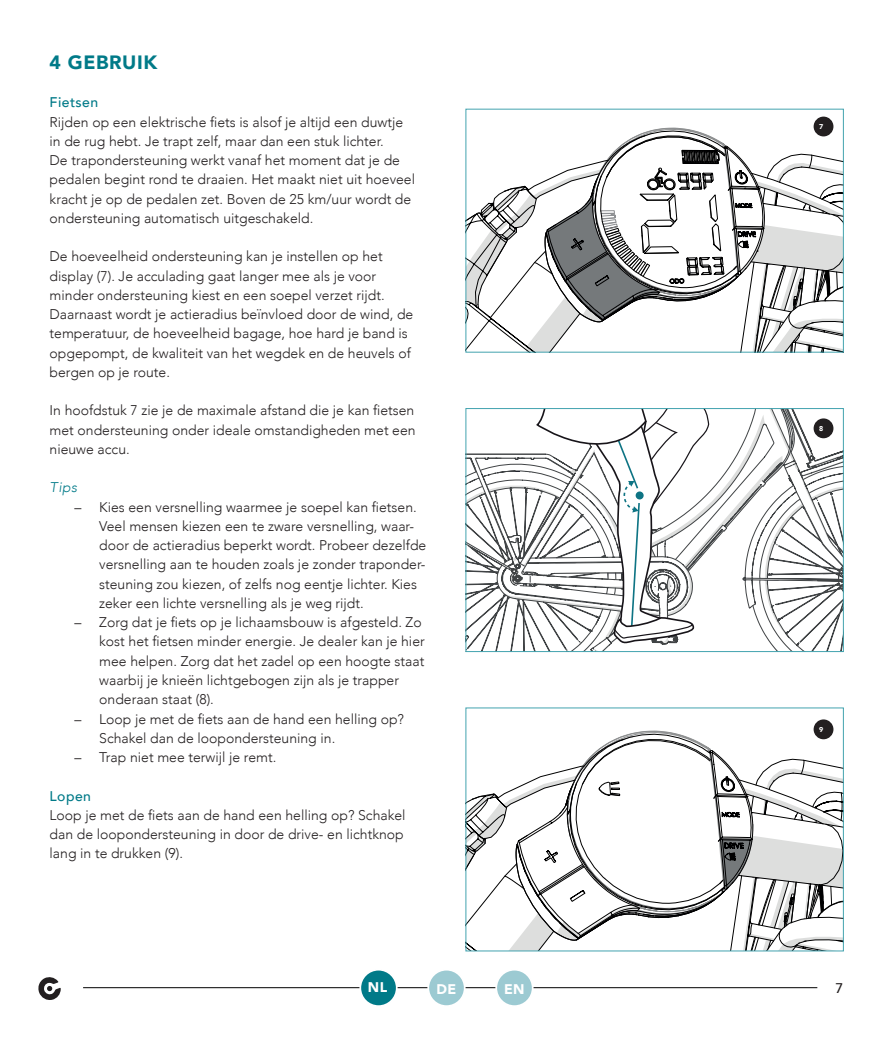
<style>
.page{position:relative;width:893px;height:1037px;background:#fff}
.page>*{position:absolute;margin:0;border:0;box-sizing:border-box;transform-origin:0 0}
.t1{font:900 19.25px "Avenir";letter-spacing:.03em;color:#007a88}
.t2{font:300 14px/19.2px "Avenir";color:#231f20}
.t3{font:500 14px "Avenir";letter-spacing:.03em;color:#007a88}
.t4{font:900 14px "Avenir";color:#fff}
.t5{font:italic 300 14px "Avenir";color:#007a88}
.t6{font:500 14px "Avenir";color:#231f20}
.t7{font:900 7px "Avenir";color:#fff}
</style>
<div class="page">
<hr style="left:83px;top:987px;width:734px;height:1px;background:#000">
<svg style="left:38px;top:977px;width:23px;height:23px"></svg>
<div style="left:360px;top:969px;width:37px;height:37px;background:#007a88;border-radius:50%"></div>
<div style="left:359px;top:969px;width:39px;height:38px;border:2px solid #fff;border-radius:50%"></div>
<div style="left:428px;top:969px;width:37px;height:37px;background:#9ccad2;border-radius:50%"></div>
<div style="left:427px;top:969px;width:39px;height:38px;border:2px solid #fff;border-radius:50%"></div>
<div style="left:496px;top:969px;width:37px;height:37px;background:#9ccad2;border-radius:50%"></div>
<div style="left:495px;top:969px;width:39px;height:38px;border:2px solid #fff;border-radius:50%"></div>
<svg style="left:466px;top:108px;width:377px;height:243px"></svg>
<svg style="left:467px;top:410px;width:375px;height:240px"></svg>
<div style="left:465px;top:408px;width:379px;height:244px;border:1px solid #43a3af"></div>
<svg style="left:467px;top:729px;width:375px;height:220px"></svg>
<div style="left:814px;top:117px;width:19px;height:19px;background:#231f20;border-radius:50%"></div>
<div style="left:814px;top:418px;width:19px;height:20px;background:#231f20;border-radius:50%"></div>
<div style="left:814px;top:719px;width:19px;height:20px;background:#231f20;border-radius:50%"></div>
<h1 class="t1" style="left:50px;top:46px;width:109px">4 GEBRUIK</h1>
<p class="t3" style="left:50px;top:90px;width:50px">Fietsen</p>
<p class="t2" style="left:50px;top:112px;width:367px">Rijden op een elektrische fiets is alsof je altijd een duwtje in de rug hebt. Je trapt zelf, maar dan een stuk lichter.<br>De trapondersteuning werkt vanaf het moment dat je de pedalen begint rond te draaien. Het maakt niet uit hoeveel kracht je op de pedalen zet. Boven de 25 km/uur wordt de ondersteuning automatisch uitgeschakeld.</p>
<p class="t2" style="left:50px;top:247px;width:365px">De hoeveelheid ondersteuning kan je instellen op het display (7). Je acculading gaat langer mee als je voor minder ondersteuning kiest en een soepel verzet rijdt.<br>Daarnaast wordt je actieradius beïnvloed door de wind, de temperatuur, de hoeveelheid bagage, hoe hard je band is opgepompt, de kwaliteit van het wegdek en de heuvels of bergen op je route.</p>
<p class="t2" style="left:50px;top:401px;width:368px;text-align:justify">In hoofdstuk 7 zie je de maximale afstand die je kan fietsen met ondersteuning onder ideale omstandigheden met een nieuwe accu.</p>
<p class="t5" style="left:50px;top:479px;width:29px">Tips</p>
<p class="t2" style="left:99px;top:497px;width:329px;text-indent:-25px">– Kies een versnelling waarmee je soepel kan fietsen.<br>Veel mensen kiezen een te zware versnelling, waar&shy;door de actieradius beperkt wordt. Probeer dezelfde versnelling aan te houden zoals je zonder traponder&shy;steuning zou kiezen, of zelfs nog eentje lichter. Kies zeker een lichte versnelling als je weg rijdt.</p>
<p class="t2" style="left:99px;top:613px;width:327px;text-indent:-25px">– Zorg dat je fiets op je lichaamsbouw is afgesteld. Zo kost het fietsen minder energie. Je dealer kan je hier mee helpen. Zorg dat het zadel op een hoogte staat waarbij je knieën lichtgebogen zijn als je trapper onderaan staat (8).</p>
<p class="t2" style="left:99px;top:709px;width:306px;text-indent:-25px">– Loop je met de fiets aan de hand een helling op?<br>Schakel dan de loopondersteuning in.</p>
<p class="t2" style="left:74px;top:747px;width:203px">– Trap niet mee terwijl je remt.</p>
<p class="t3" style="left:50px;top:783px;width:43px">Lopen</p>
<p class="t2" style="left:50px;top:805px;width:357px">Loop je met de fiets aan de hand een helling op? Schakel dan de loopondersteuning in door de drive- en lichtknop lang in te drukken (9).</p>
<p class="t7" style="left:819px;top:120px;width:6px">7</p>
<p class="t7" style="left:819px;top:422px;width:6px">8</p>
<p class="t7" style="left:819px;top:723px;width:6px">9</p>
<p class="t4" style="left:368px;top:975px;width:21px">NL</p>
<p class="t4" style="left:436px;top:977px;width:21px">DE</p>
<p class="t4" style="left:504px;top:977px;width:22px">EN</p>
<p class="t6" style="left:836px;top:976px;width:9px">7</p>
</div>
